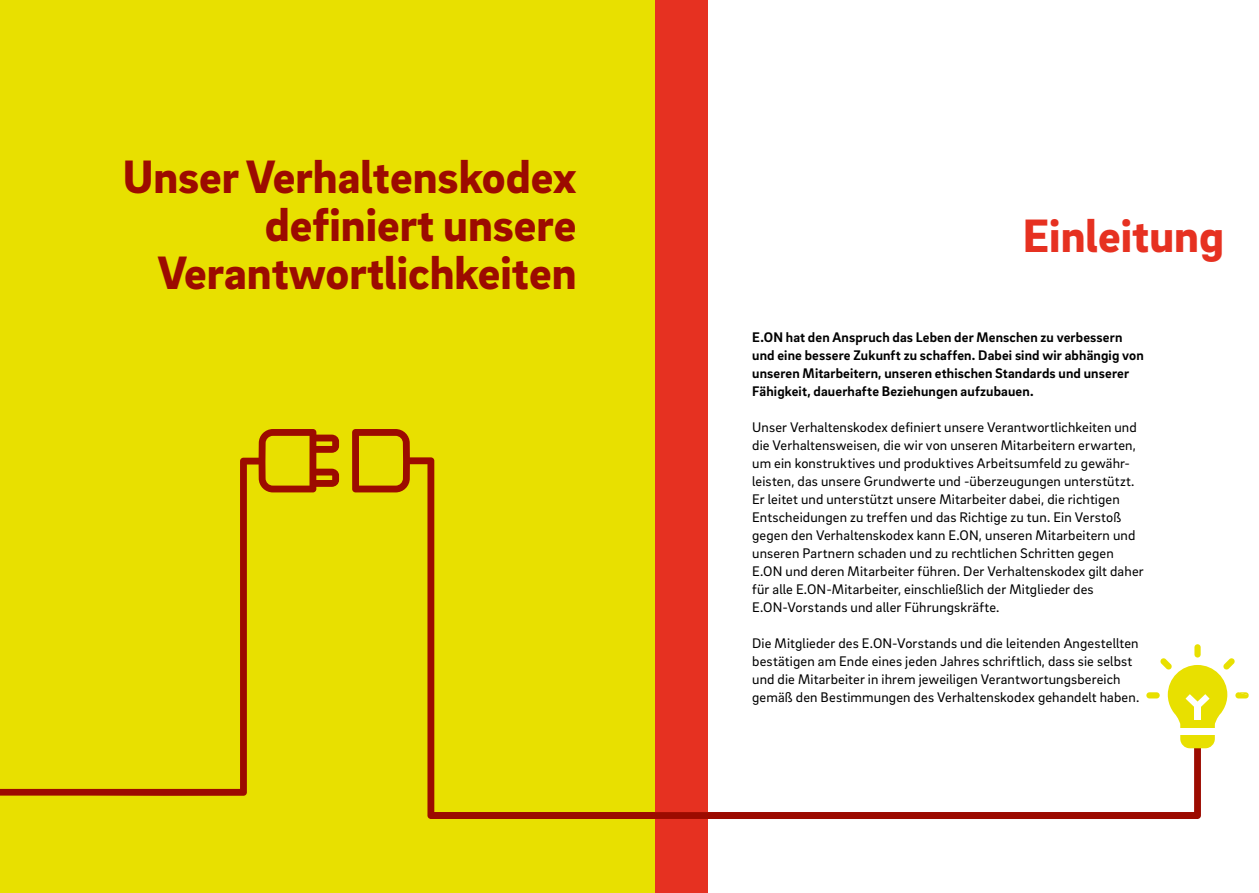
<style>
.page{position:relative;width:1259px;height:893px;background:#fff}
.page>*{position:absolute;margin:0;border:0;box-sizing:border-box;transform-origin:0 0}
.t1{font:900 48px/48px "EON Brix Sans";color:#9c0b00;text-align:right}
.t2{font:900 48px "EON Brix Sans";color:#e63121}
.t3{font:14.25px/18px "EON Brix Sans";letter-spacing:.01em;color:#000}
.t4{font:700 14.25px/18px "EON Brix Sans";letter-spacing:.01em;color:#000}
</style>
<div class="page">
<div style="left:0;top:0;width:656px;height:893px;background:#e8e000"></div>
<svg style="left:397px;top:457px;width:801px;height:362px"></svg>
<svg style="left:0;top:458px;width:259px;height:338px"></svg>
<svg style="left:259px;top:429px;width:80px;height:63px"></svg>
<svg style="left:352px;top:429px;width:58px;height:63px"></svg>
<div style="left:656px;top:0;width:52px;height:893px;background:#e63121"></div>
<svg style="left:430px;top:742px;width:771px;height:77px"></svg>
<div style="left:1146px;top:692px;width:13px;height:6px;background:#e8e000;border-radius:3px"></div>
<svg style="left:1160px;top:658px;width:88px;height:90px"></svg>
<div style="left:1194px;top:644px;width:6px;height:13px;background:#e8e000;border-radius:3px"></div>
<h1 class="t1" style="left:123px;top:150px;width:455px">Unser Verhaltenskodex definiert unsere<br>Verantwortlichkeiten</h1>
<h1 class="t2" style="left:1023px;top:204px;width:203px">Einleitung</h1>
<p class="t4" style="left:752px;top:328px;width:393px">E.ON hat den Anspruch das Leben der Menschen zu verbessern und eine bessere Zukunft zu schaffen. Dabei sind wir abhängig von unseren Mitarbeitern, unseren ethischen Standards und unserer Fähigkeit, dauerhafte Beziehungen aufzubauen.</p>
<p class="t3" style="left:752px;top:418px;width:393px">Unser Verhaltenskodex definiert unsere Verantwortlichkeiten und die Verhaltensweisen, die wir von unseren Mitarbeitern erwarten, um ein konstruktives und produktives Arbeitsumfeld zu gewähr&shy;leisten, das unsere Grundwerte und -überzeugungen unterstützt.<br>Er leitet und unterstützt unsere Mitarbeiter dabei, die richtigen Entscheidungen zu treffen und das Richtige zu tun. Ein Verstoß gegen den Verhaltenskodex kann E.ON, unseren Mitarbeitern und unseren Partnern schaden und zu rechtlichen Schritten gegen E.ON und deren Mitarbeiter führen. Der Verhaltenskodex gilt daher für alle E.ON-Mitarbeiter, einschließlich der Mitglieder des E.ON-Vorstands und aller Führungskräfte.</p>
<p class="t3" style="left:752px;top:634px;width:389px">Die Mitglieder des E.ON-Vorstands und die leitenden Angestellten bestätigen am Ende eines jeden Jahres schriftlich, dass sie selbst und die Mitarbeiter in ihrem jeweiligen Verantwortungsbereich gemäß den Bestimmungen des Verhaltenskodex gehandelt haben.</p>
</div>
